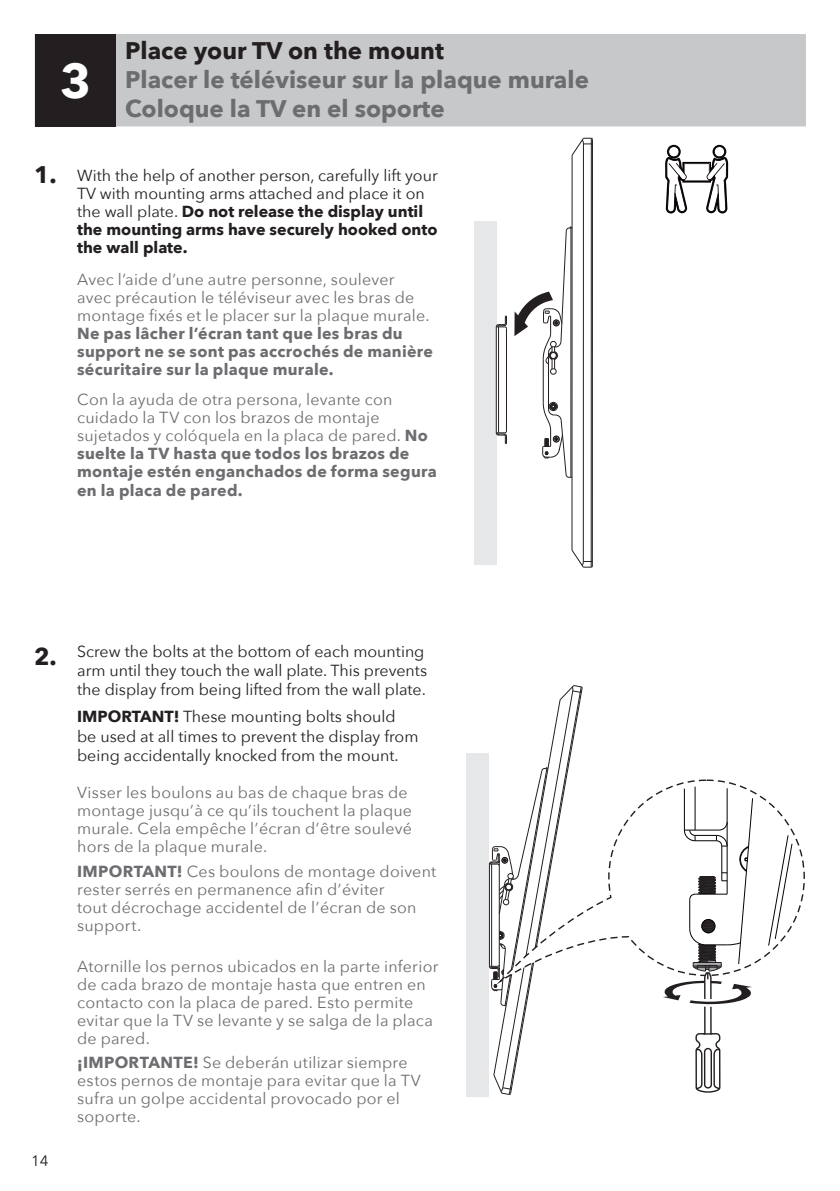
<style>
.page{position:relative;width:840px;height:1191px;background:#fff}
.page>*{position:absolute;margin:0;border:0;box-sizing:border-box;transform-origin:0 0}
.t1{font:700 48px "Avenir Next";color:#fff}
.t2{font:700 24px/28.8px "Avenir Next";color:#6c6d70}
.t3{font:700 24px "Avenir Next";color:#231f20}
.t4{font:16px/18px "Avenir Next";letter-spacing:.015em;color:#6c6d70}
.t5{font:16px/18px "Avenir Next";color:#231f20}
.t6{font:700 16px/18px "Avenir Next";letter-spacing:.02em;color:#6c6d70}
.t7{font:15px "Avenir Next";color:#231f20}
.s1{font-weight:700;font-size:24px}
.s2{font-weight:700}
</style>
<div class="page">
<div style="left:35px;top:34px;width:770px;height:92px;background:#c7c8ca"></div>
<div style="left:35px;top:34px;width:81px;height:92px;background:#231f20"></div>
<svg style="left:665px;top:145px;width:62px;height:68px"></svg>
<div style="left:473px;top:221px;width:23px;height:343px;background:#e6e7e9"></div>
<hr style="left:495px;top:327px;width:1px;height:106px;background:#231f20">
<hr style="left:498px;top:327px;width:1px;height:106px;background:#231f20">
<hr style="left:505px;top:328px;width:1px;height:103px;background:#231f20">
<svg style="left:495px;top:430px;width:12px;height:14px"></svg>
<hr style="left:542px;top:359px;width:1px;height:44px;background:#231f20">
<hr style="left:547px;top:353px;width:1px;height:56px;background:#231f20">
<hr style="left:570px;top:228px;width:1px;height:249px;background:#231f20">
<hr style="left:571px;top:155px;width:1px;height:395px;background:#231f20">
<hr style="left:582px;top:144px;width:1px;height:417px;background:#231f20">
<hr style="left:590px;top:138px;width:1px;height:429px;background:#231f20">
<hr style="left:591px;top:139px;width:1px;height:427px;background:#231f20">
<svg style="left:495px;top:226px;width:76px;height:149px"></svg>
<svg style="left:542px;top:402px;width:29px;height:76px"></svg>
<svg style="left:571px;top:549px;width:22px;height:19px"></svg>
<svg style="left:571px;top:137px;width:22px;height:19px"></svg>
<div style="left:466px;top:753px;width:23px;height:343px;background:#e6e7e9"></div>
<svg style="left:488px;top:685px;width:94px;height:410px"></svg>
<svg style="left:491px;top:779px;width:314px;height:209px"></svg>
<hr style="left:683px;top:788px;width:1px;height:42px;background:#030303">
<hr style="left:694px;top:786px;width:1px;height:44px;background:#030303">
<hr style="left:726px;top:788px;width:1px;height:34px;background:#030303">
<svg style="left:629px;top:797px;width:163px;height:296px"></svg>
<h1 class="t1" style="left:60px;top:40px;width:33px">3</h1>
<h2 class="t3" style="left:125px;top:30px;width:320px">Place your TV on the mount</h2>
<h2 class="t2" style="left:125px;top:65px;width:465px">Placer le téléviseur sur la plaque murale<br>Coloque la TV en el soporte</h2>
<p class="t5" style="left:77px;top:166px;width:362px;text-indent:-43px"><span class="s1">1.</span> With the help of another person, carefully lift your TV with mounting arms attached and place it on the wall plate. <span class="s2">Do not release the display until the mounting arms have securely hooked onto the wall plate.</span></p>
<p class="t4" style="left:77px;top:270px;width:354px">Avec l’aide d’une autre personne, soulever avec précaution le téléviseur avec les bras de montage fixés et le placer sur la plaque murale.</p>
<p class="t6" style="left:77px;top:324px;width:357px">Ne pas lâcher l’écran tant que les bras du support ne se sont pas accrochés de manière sécuritaire sur la plaque murale.</p>
<p class="t4" style="left:77px;top:390px;width:361px">Con la ayuda de otra persona, levante con cuidado la TV con los brazos de montaje sujetados y colóquela en la placa de pared. <span class="s2">No suelte la TV hasta que todos los brazos de montaje estén enganchados de forma segura en la placa de pared.</span></p>
<h2 class="t3" style="left:34px;top:635px;width:24px">2.</h2>
<p class="t7" style="left:31px;top:1148px;width:19px">14</p>
<p class="t5" style="left:77px;top:641px;width:351px;line-height:19.2px">Screw the bolts at the bottom of each mounting arm until they touch the wall plate. This prevents the display from being lifted from the wall plate.</p>
<p class="t5" style="left:77px;top:706px;width:343px;line-height:19.2px"><span class="s2">IMPORTANT!</span> These mounting bolts should be used at all times to prevent the display from being accidentally knocked from the mount.</p>
<p class="t4" style="left:77px;top:783px;width:336px">Visser les boulons au bas de chaque bras de montage jusqu’à ce qu’ils touchent la plaque murale. Cela empêche l’écran d’être soulevé hors de la plaque murale.</p>
<p class="t4" style="left:77px;top:861px;width:360px"><span class="s2">IMPORTANT!</span> Ces boulons de montage doivent rester serrés en permanence afin d’éviter<br>tout décrochage accidentel de l’écran de son support.</p>
<p class="t4" style="left:77px;top:957px;width:362px">Atornille los pernos ubicados en la parte inferior de cada brazo de montaje hasta que entren en contacto con la placa de pared. Esto permite evitar que la TV se levante y se salga de la placa de pared.</p>
<p class="t4" style="left:77px;top:1052px;width:345px"><span class="s2">¡IMPORTANTE!</span> Se deberán utilizar siempre estos pernos de montaje para evitar que la TV sufra un golpe accidental provocado por el soporte.</p>
</div>
